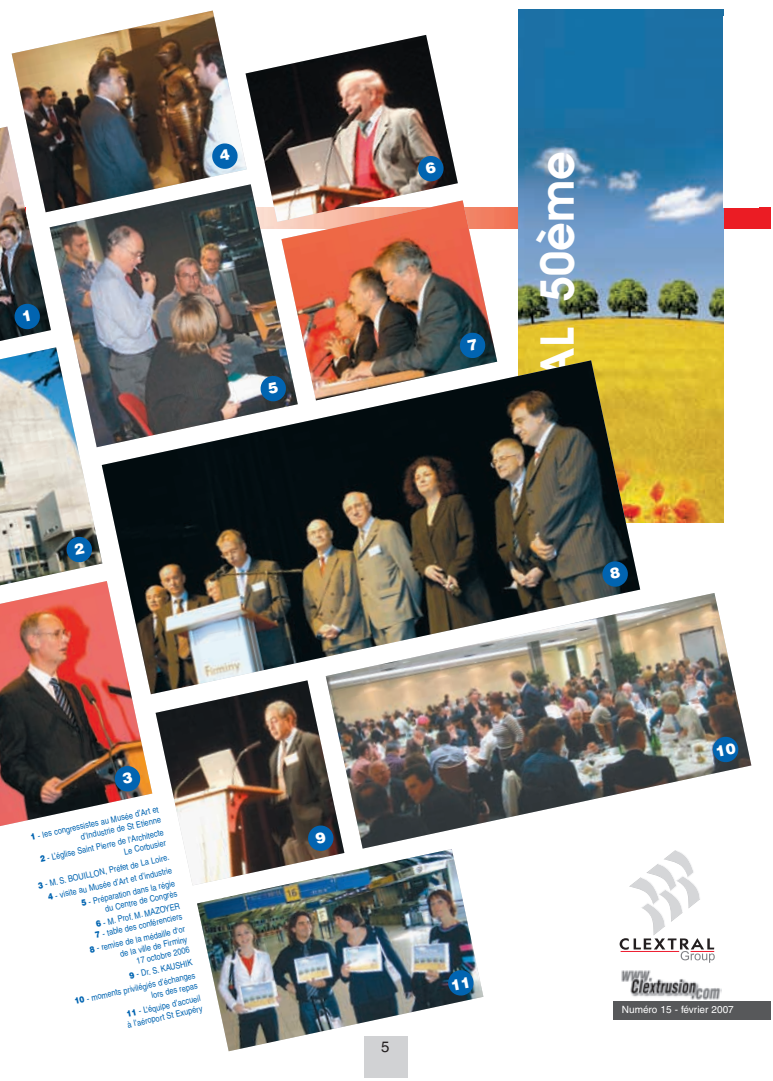
<style>
.page{position:relative;width:773px;height:1081px;background:#fff}
.page>*{position:absolute;margin:0;border:0;box-sizing:border-box;transform-origin:0 0}
.t1{font:600 45px "Avant Garde";color:#fff}
.t2{font:15px "Helvetica";color:#231f20}
.t3{font:10px "Helvetica";color:#fff}
.t4{font:8.75px/13.1px "Helvetica";color:#0164b1;text-align:right;scale:.85 1}
.s1{font-weight:900}
</style>
<div class="page">
<div style="left:364px;top:1036px;width:43px;height:41px;background:#d1d2d4"></div>
<svg style="left:619px;top:850px;width:95px;height:113px"></svg>
<div style="left:613px;top:1000px;width:157px;height:20px;background:#57585a"></div>
<img style="left:621px;top:970px;width:100px;height:30px">
<img style="left:497px;top:208px;width:273px;height:20px">
<img style="left:518px;top:9px;width:205px;height:514px">
<img style="left:155px;top:694px;width:189px;height:191px">
<img style="left:247px;top:35px;width:211px;height:165px">
<img style="left:298px;top:200px;width:199px;height:160px">
<img style="left:325px;top:593px;width:426px;height:255px">
<img style="left:197px;top:849px;width:286px;height:202px">
<img style="left:102px;top:184px;width:196px;height:176px">
<img style="left:12px;top:11px;width:235px;height:201px">
<img style="left:0;top:596px;width:152px;height:230px">
<img style="left:102px;top:360px;width:538px;height:334px">
<svg style="left:211px;top:142px;width:28px;height:28px"></svg>
<svg style="left:259px;top:375px;width:28px;height:27px"></svg>
<svg style="left:417px;top:155px;width:27px;height:27px"></svg>
<svg style="left:458px;top:332px;width:28px;height:27px"></svg>
<svg style="left:601px;top:560px;width:28px;height:28px"></svg>
<svg style="left:307px;top:824px;width:27px;height:28px"></svg>
<svg style="left:711px;top:735px;width:28px;height:28px"></svg>
<svg style="left:447px;top:969px;width:27px;height:27px"></svg>
<img style="left:0;top:127px;width:102px;height:469px">
<svg style="left:114px;top:765px;width:27px;height:27px"></svg>
<p class="t4" style="left:30px;top:832px;width:155px;line-height:10.4px;rotate:-12deg"><span class="s1">1</span> - les congressistes au Musée d’Art et d’Industrie de St Etienne</p>
<p class="t4" style="left:39px;top:855px;width:150px;line-height:10.1px;rotate:-12deg"><span class="s1">2</span> - L’église Saint Pierre de l’Architecte<br>Le Corbusier</p>
<p class="t4" style="left:37px;top:880px;width:160px;rotate:-12deg"><span class="s1">3</span> - M. S. BOUILLON, Préfet de La Loire.<br><span class="s1">4</span> - visite au Musée d’Art et d’industrie<br><span class="s1">5</span> - Préparation dans la régie</p>
<p class="t4" style="left:92px;top:905px;width:102px;rotate:-12deg">du Centre de Congrès<br><span class="s1">6</span> - M. Prof. M. MAZOYER</p>
<p class="t4" style="left:86px;top:931px;width:116px;rotate:-12deg"><span class="s1">7</span> - table des conférenciers<br><span class="s1">8</span> - remise de la médaille d’or</p>
<p class="t4" style="left:119px;top:949px;width:82px;line-height:10.4px;rotate:-12deg">de la ville de Firminy<br>17 octobre 2006</p>
<p class="t4" style="left:71px;top:982px;width:147px;rotate:-12deg"><span class="s1">9</span> - Dr. S. KAUSHIK<br><span class="s1">10</span> - moments privilégiés d’échanges</p>
<p class="t4" style="left:123px;top:995px;width:90px;rotate:-12deg">lors des repas<br><span class="s1">11</span> - L’équipe d’accueil</p>
<p class="t4" style="left:126px;top:1019px;width:92px;rotate:-12deg">à l’aéroport St Exupéry</p>
<h1 class="t1" style="left:540px;top:500px;width:351px;rotate:-90deg">SPÉCIAL 50ème</h1>
<h2 class="t2" style="left:381px;top:1040px;width:10px">5</h2>
<p class="t3" style="left:622px;top:1006px;width:113px">Numéro 15 - février 2007</p>
</div>
